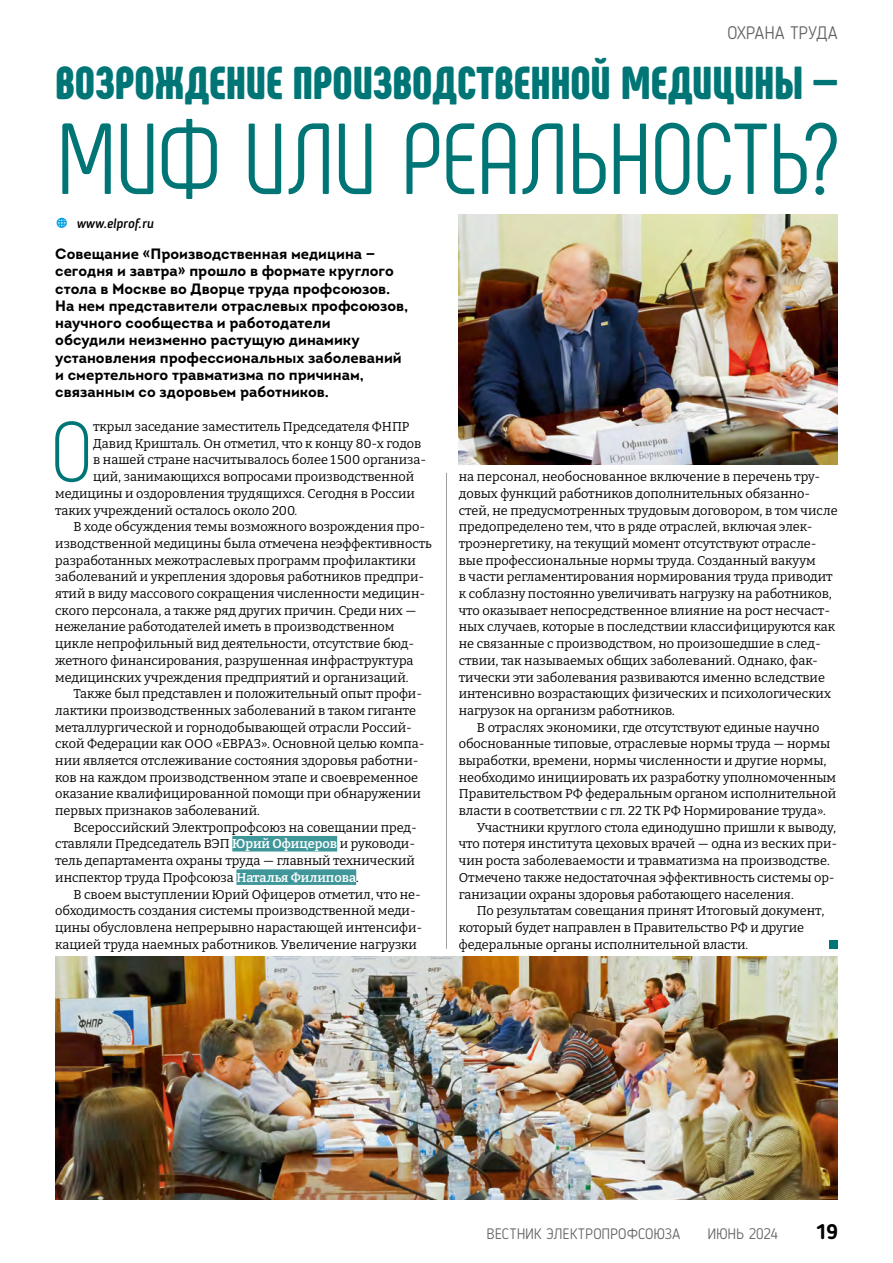
<style>
.page{position:relative;width:893px;height:1263px;background:#fff}
.page>*{position:absolute;margin:0;border:0;box-sizing:border-box;transform-origin:0 0}
.Заголовок{font:100.5px "Phenomena";letter-spacing:-.015em;color:#007576}
.Основа{font:300 84.3px "Akrobat";color:#007576}
.Заголовок-2{font:900 46.05px "Phenomena";color:#007576}
.t1{font:700 21px "Blogger Sans";color:#000}
.Kolontitul{font:300 18px "Blogger Sans";letter-spacing:-.005em;color:#636362}
.Эпиграф{font:700 15px/17.2px "Intro";color:#000}
.t2{font:300 15px "Blogger Sans";color:#636362}
.Подпись{font:italic 500 13.5px "Blogger Sans";color:#000}
.Основа-2{font:12.75px/16.6px "Bitter";color:#000}
.s1{color:#009fe3}
.s2{font-weight:600;color:#fff}
</style>
<div class="page">
<div style="left:232px;top:836px;width:105px;height:15px;background:#3f979a"></div>
<div style="left:236px;top:869px;width:120px;height:16px;background:#3f979a"></div>
<div style="left:829px;top:940px;width:9px;height:9px;background:#007576"></div>
<img style="left:459px;top:214px;width:379px;height:250px">
<img style="left:55px;top:957px;width:783px;height:242px">
<hr style="left:446px;top:473px;width:1px;height:476px;background:#9c9d9d">
<p class="Kolontitul" style="left:727px;top:22px;width:112px">ОХРАНА ТРУДА</p>
<p class="Заголовок-2" style="left:55px;top:53px;width:784px">ВОЗРОЖДЕНИЕ ПРОИЗВОДСТВЕННОЙ МЕДИЦИНЫ —</p>
<p class="Заголовок" style="left:55px;top:100px;width:784px">МИФ ИЛИ РЕАЛЬНОСТЬ?</p>
<p class="Подпись" style="left:55px;top:215px;width:100px"><span class="s1">◆</span> www.elprof.ru</p>
<p class="Эпиграф" style="left:55px;top:245px;width:355px">Совещание «Производственная медицина — сегодня и завтра» прошло в формате круглого стола в Москве во Дворце труда профсоюзов.<br>На нем представители отраслевых профсоюзов, научного сообщества и работодатели<br>обсудили неизменно растущую динамику установления профессиональных заболеваний и смертельного травматизма по причинам, связанным со здоровьем работников.</p>
<p class="Основа" style="left:50px;top:402px;width:45px">О</p>
<p class="Основа-2" style="left:93px;top:418px;width:318px">ткрыл заседание заместитель Председателя ФНПР</p>
<p class="Основа-2" style="left:93px;top:435px;width:330px">Давид Кришталь. Он отметил, что к концу 80‑х годов</p>
<p class="Основа-2" style="left:93px;top:451px;width:335px">в нашей стране насчитывалось более 1 500 организа-</p>
<p class="Основа-2" style="left:93px;top:468px;width:323px">ций, занимающихся вопросами производственной</p>
<p class="Основа-2" style="left:55px;top:485px;width:361px">медицины и оздоровления трудящихся. Сегодня в России</p>
<p class="Основа-2" style="left:55px;top:501px;width:243px">таких учреждений осталось около 200.</p>
<p class="Основа-2" style="left:55px;top:518px;width:378px;text-indent:18px">В ходе обсуждения темы возможного возрождения про&shy;изводственной медицины была отмечена неэффективность разработанных межотраслевых программ профилактики заболеваний и укрепления здоровья работников предпри&shy;ятий в виду массового сокращения численности медицин&shy;ского персонала, а также ряд других причин. Среди них — нежелание работодателей иметь в производственном цикле непрофильный вид деятельности, отсутствие бюд&shy;жетного финансирования, разрушенная инфраструктура медицинских учреждения предприятий и организаций.</p>
<p class="Основа-2" style="left:55px;top:685px;width:371px;text-indent:18px">Также был представлен и положительный опыт профи&shy;лактики производственных заболеваний в таком гиганте металлургической и горнодобывающей отрасли Россий&shy;ской Федерации как ООО «ЕВРАЗ». Основной целью компа&shy;нии является отслеживание состояния здоровья работни&shy;ков на каждом производственном этапе и своевременное оказание квалифицированной помощи при обнаружении первых признаков заболеваний.</p>
<p class="Основа-2" style="left:55px;top:819px;width:363px;text-indent:18px">Всероссийский Электропрофсоюз на совещании пред&shy;ставляли Председатель ВЭП <span class="s2">Юрий Офицеров</span> и руководи&shy;тель департамента охраны труда — главный технический инспектор труда Профсоюза <span class="s2">Наталья Филипова</span>.</p>
<p class="Основа-2" style="left:55px;top:885px;width:369px;text-indent:18px">В своем выступлении Юрий Офицеров отметил, что не&shy;обходимость создания системы производственной меди&shy;цины обусловлена непрерывно нарастающей интенсифи&shy;кацией труда наемных работников. Увеличение нагрузки</p>
<p class="Основа-2" style="left:459px;top:468px;width:380px">на персонал, необоснованное включение в перечень тру&shy;довых функций работников дополнительных обязанно&shy;стей, не предусмотренных трудовым договором, в том числе предопределено тем, что в ряде отраслей, включая элек&shy;троэнергетику, на текущий момент отсутствуют отрасле&shy;вые профессиональные нормы труда. Созданный вакуум<br>в части регламентирования нормирования труда приводит к соблазну постоянно увеличивать нагрузку на работников, что оказывает непосредственное влияние на рост несчаст&shy;ных случаев, которые в последствии классифицируются как не связанные с производством, но произошедшие в след&shy;ствии, так называемых общих заболеваний. Однако, фак&shy;тически эти заболевания развиваются именно вследствие интенсивно возрастающих физических и психологических нагрузок на организм работников.</p>
<p class="Основа-2" style="left:459px;top:718px;width:379px;text-indent:18px">В отраслях экономики, где отсутствуют единые научно обоснованные типовые, отраслевые нормы труда — нормы выработки, времени, нормы численности и другие нормы, необходимо инициировать их разработку уполномоченным Правительством РФ федеральным органом исполнительной власти в соответствии с гл. 22 ТК РФ Нормирование труда».</p>
<p class="Основа-2" style="left:459px;top:819px;width:380px;text-indent:18px">Участники круглого стола единодушно пришли к выводу, что потеря института цеховых врачей — одна из веских при&shy;чин роста заболеваемости и травматизма на производстве.<br>Отмечено также недостаточная эффективность системы ор&shy;ганизации охраны здоровья работающего населения.</p>
<p class="Основа-2" style="left:459px;top:902px;width:367px;text-indent:18px">По результатам совещания принят Итоговый документ, который будет направлен в Правительство РФ и другие федеральные органы исполнительной власти.</p>
<p class="t2" style="left:487px;top:1225px;width:195px">ВЕСТНИК ЭЛЕКТРОПРОФСОЮЗА</p>
<p class="t2" style="left:707px;top:1225px;width:72px">ИЮНЬ 2024</p>
<h3 class="t1" style="left:816px;top:1219px;width:23px">19</h3>
</div>
